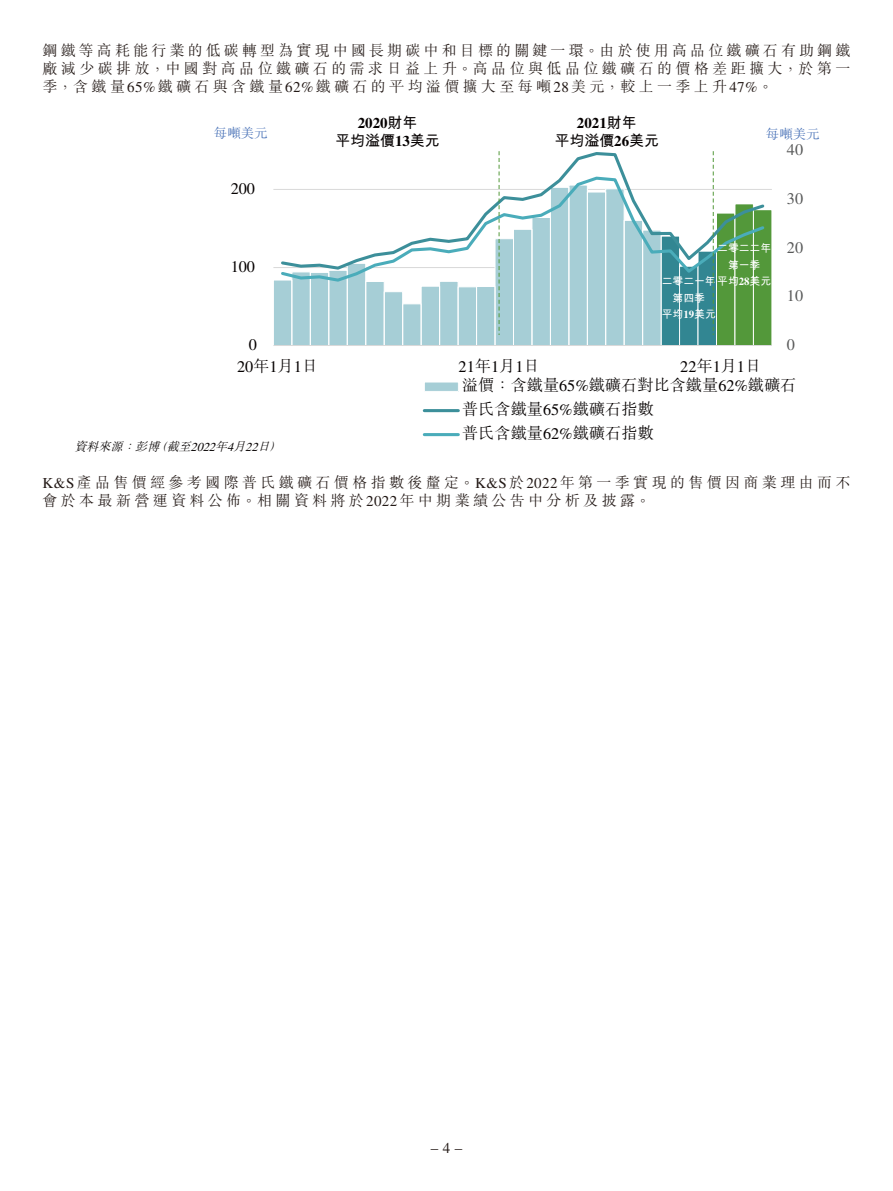
<style>
.page{position:relative;width:893px;height:1191px;background:#fff}
.page>*{position:absolute;margin:0;border:0;box-sizing:border-box;transform-origin:0 0}
.t1{font:16.2px/23.9px "M Sung HK Light E Ten B5 H";color:#050101}
.t2{font:16.2px "Times LT Std";letter-spacing:.005em;color:#050101}
.t3{font:16.2px "Times LT Std";letter-spacing:.005em;color:#585959}
.t4{font:15px/18px "M Sung HK Light E Ten B5 H";letter-spacing:.225em;color:#231916;text-align:justify}
.t5{font:15px "Times LT Std";color:#231916}
.t6{font:14.85px "M Hei HK Bold E Ten B5 H";color:#050101}
.t7{font:700 14.85px "Times LT Std";color:#050101}
.t8{font:13.5px "M Sung HK Light E Ten B5 H";color:#416cb4}
.t9{font:italic 12.15px "M Sung HK Light E Ten B5 H";color:#050101}
.t10{font:10.8px/17px "M Hei HK Bold E Ten B5 H";color:#fff;text-align:center}
.s1{font-family:"Times LT Std"}
.s2{font-family:"M Hei HK Bold E Ten B5 H";font-weight:400}
.s3{font-family:"Times LT Std";font-weight:700}
.s4{font-family:"M Sung HK Light E Ten B5 H"}
</style>
<div class="page">
<hr style="left:273px;top:189px;width:499px;height:1px;background:#d9d9d9">
<div style="left:661px;top:236px;width:19px;height:109px;background:#328692"></div>
<div style="left:680px;top:266px;width:18px;height:79px;background:#328692"></div>
<div style="left:679px;top:266px;width:19px;height:80px;border:1px solid #fff"></div>
<div style="left:698px;top:251px;width:18px;height:94px;background:#328692"></div>
<div style="left:697px;top:251px;width:20px;height:95px;border:1px solid #fff"></div>
<div style="left:716px;top:213px;width:19px;height:132px;background:#53983a"></div>
<div style="left:716px;top:213px;width:19px;height:133px;border:1px solid #fff"></div>
<div style="left:735px;top:204px;width:18px;height:141px;background:#53983a"></div>
<div style="left:734px;top:203px;width:20px;height:143px;border:1px solid #fff"></div>
<div style="left:753px;top:210px;width:19px;height:135px;background:#53983a"></div>
<div style="left:753px;top:209px;width:19px;height:137px;border:1px solid #fff"></div>
<div style="left:273px;top:189px;width:387px;height:155px;background:#a6ced6"></div>
<div style="left:642px;top:230px;width:20px;height:116px;border:1px solid #fff"></div>
<div style="left:624px;top:220px;width:19px;height:126px;border:1px solid #fff"></div>
<div style="left:605px;top:188px;width:20px;height:158px;border:1px solid #fff"></div>
<div style="left:587px;top:191px;width:19px;height:155px;border:1px solid #fff"></div>
<div style="left:568px;top:185px;width:20px;height:161px;border:1px solid #fff"></div>
<div style="left:550px;top:187px;width:19px;height:159px;border:1px solid #fff"></div>
<div style="left:531px;top:217px;width:20px;height:129px;border:1px solid #fff"></div>
<div style="left:513px;top:229px;width:19px;height:117px;border:1px solid #fff"></div>
<div style="left:494px;top:238px;width:20px;height:108px;border:1px solid #fff"></div>
<div style="left:476px;top:286px;width:19px;height:60px;border:1px solid #fff"></div>
<div style="left:458px;top:286px;width:19px;height:60px;border:1px solid #fff"></div>
<div style="left:439px;top:281px;width:20px;height:65px;border:1px solid #fff"></div>
<div style="left:421px;top:286px;width:19px;height:60px;border:1px solid #fff"></div>
<div style="left:402px;top:303px;width:20px;height:43px;border:1px solid #fff"></div>
<div style="left:384px;top:291px;width:19px;height:55px;border:1px solid #fff"></div>
<div style="left:365px;top:281px;width:20px;height:65px;border:1px solid #fff"></div>
<div style="left:347px;top:263px;width:19px;height:83px;border:1px solid #fff"></div>
<div style="left:328px;top:270px;width:20px;height:76px;border:1px solid #fff"></div>
<div style="left:310px;top:272px;width:19px;height:74px;border:1px solid #fff"></div>
<div style="left:291px;top:271px;width:20px;height:75px;border:1px solid #fff"></div>
<div style="left:273px;top:279px;width:19px;height:67px;border:1px solid #fff"></div>
<hr style="left:273px;top:345px;width:499px;height:1px;background:#d9d9d9">
<svg style="left:498px;top:151px;width:215px;height:24px"></svg>
<svg style="left:279px;top:175px;width:488px;height:108px"></svg>
<div style="left:424px;top:382px;width:34px;height:9px;background:#a6ced6"></div>
<div style="left:424px;top:381px;width:35px;height:11px;border:1px solid #fff"></div>
<hr style="left:424px;top:409px;width:34px;height:3px;background:#3c8f9a">
<svg style="left:424px;top:433px;width:34px;height:3px"></svg>
<svg style="left:499px;top:151px;width:1px;height:184px"></svg>
<svg style="left:713px;top:151px;width:1px;height:184px"></svg>
<p class="t4" style="left:43px;top:43px;width:809px">鋼鐵等高耗能行業的低碳轉型為實現中國長期碳中和目標的關鍵一環。由於使用高品位鐵礦石有助鋼鐵廠減少碳排放，中國對高品位鐵礦石的需求日益上升。高品位與低品位鐵礦石的價格差距擴大，於第一季，含鐵量<span class="s1">65%</span>鐵礦石與含鐵量<span class="s1">62%</span>鐵礦石的平均溢價擴大至每噸<span class="s1">28</span>美元，較上一季上升<span class="s1">47%</span>。</p>
<p class="t7" style="left:358px;top:114px;width:61px">2020<span class="s2">財年</span></p>
<p class="t6" style="left:335px;top:134px;width:106px">平均溢價<span class="s3">13</span>美元</p>
<p class="t7" style="left:577px;top:115px;width:61px">2021<span class="s2">財年</span></p>
<p class="t6" style="left:555px;top:135px;width:106px">平均溢價<span class="s3">26</span>美元</p>
<p class="t8" style="left:214px;top:128px;width:55px">每噸美元</p>
<p class="t8" style="left:766px;top:128px;width:55px">每噸美元</p>
<p class="t3" style="left:787px;top:143px;width:18px">40</p>
<p class="t2" style="left:231px;top:182px;width:26px">200</p>
<p class="t2" style="left:231px;top:260px;width:26px">100</p>
<p class="t2" style="left:249px;top:338px;width:10px">0</p>
<p class="t10" style="left:717px;top:241px;width:55px">二零二二年第一季</p>
<p class="t10" style="left:662px;top:274px;width:111px">二零二一年平均<span class="s3">28</span>美元</p>
<p class="t10" style="left:673px;top:290px;width:34px">第四季</p>
<p class="t10" style="left:662px;top:307px;width:56px">平均<span class="s3">19</span>美元</p>
<p class="t3" style="left:787px;top:192px;width:18px">30</p>
<p class="t3" style="left:787px;top:241px;width:18px">20</p>
<p class="t3" style="left:787px;top:290px;width:18px">10</p>
<p class="t3" style="left:787px;top:339px;width:10px">0</p>
<p class="t2" style="left:237px;top:360px;width:83px">20<span class="s4">年</span>1<span class="s4">月</span>1<span class="s4">日</span></p>
<p class="t2" style="left:459px;top:360px;width:83px">21<span class="s4">年</span>1<span class="s4">月</span>1<span class="s4">日</span></p>
<p class="t2" style="left:680px;top:360px;width:83px">22<span class="s4">年</span>1<span class="s4">月</span>1<span class="s4">日</span></p>
<p class="t1" style="left:462px;top:375px;width:336px">溢價：含鐵量<span class="s1">65%</span>鐵礦石對比含鐵量<span class="s1">62%</span>鐵礦石普氏含鐵量<span class="s1">65%</span>鐵礦石指數<br>普氏含鐵量<span class="s1">62%</span>鐵礦石指數</p>
<p class="t9" style="left:74px;top:442px;width:212px">資料來源：彭博（截至<span class="s1">2022</span>年<span class="s1">4</span>月<span class="s1">22</span>日）</p>
<p class="t4" style="left:43px;top:475px;width:809px"><span class="s1">K&amp;S</span>產品售價經參考國際普氏鐵礦石價格指數後釐定。<span class="s1">K&amp;S</span>於<span class="s1">2022</span>年第一季實現的售價因商業理由而不會於本最新營運資料公佈。相關資料將於<span class="s1">2022</span>年中期業績公告中分析及披露。</p>
<p class="t5" style="left:431px;top:1142px;width:33px">– 4 –</p>
</div>
